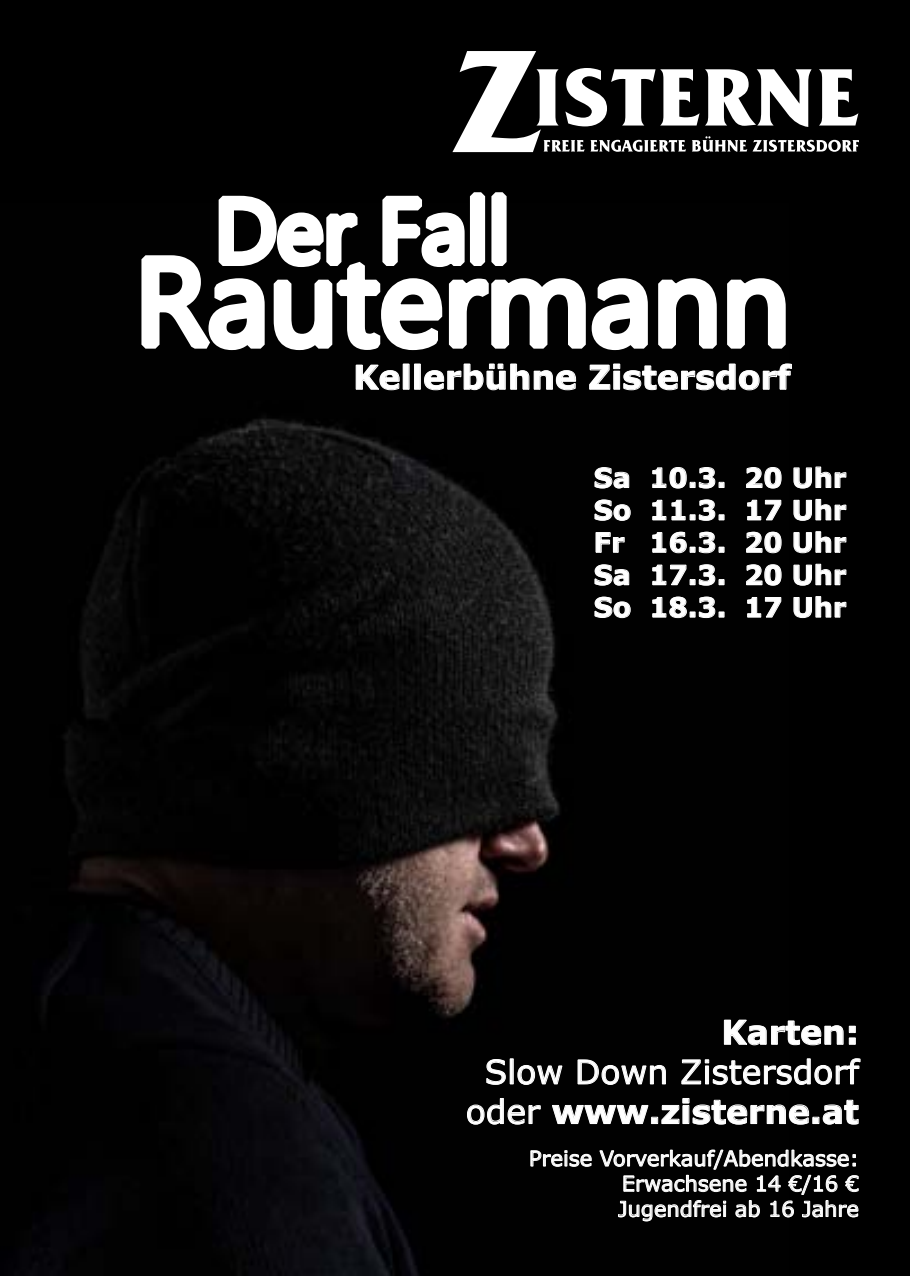
<style>
.page{position:relative;width:910px;height:1276px;background:#000}
.page>*{position:absolute;margin:0;border:0;box-sizing:border-box;transform-origin:0 0}
.t1{font:121.8px "Gadugi";color:#fff}
.t2{font:33px/39.6px "Verdana";color:#fff;text-align:center}
.t3{font:700 33px "Verdana";color:#fff}
.t4{font:700 27px/32.4px "Verdana";color:#fff;text-align:justify}
.t5{font:21px/25.2px "Verdana";color:#fff;text-align:justify}
.s1{font-weight:700}
</style>
<div class="page">
<img style="left:14px;top:363px;width:771px;height:913px">
<svg style="left:724px;top:1019px;width:120px;height:26px"></svg>
<div style="left:849px;top:1026px;width:7px;height:7px;border:1px solid #fff"></div>
<div style="left:849px;top:1037px;width:7px;height:7px;border:1px solid #fff"></div>
<svg style="left:486px;top:1058px;width:20px;height:27px"></svg>
<div style="left:510px;top:1058px;width:4px;height:26px;border:1px solid #fff"></div>
<svg style="left:517px;top:1064px;width:46px;height:21px"></svg>
<svg style="left:577px;top:1059px;width:89px;height:26px"></svg>
<svg style="left:681px;top:1058px;width:180px;height:27px"></svg>
<svg style="left:467px;top:1097px;width:74px;height:27px"></svg>
<svg style="left:551px;top:1104px;width:98px;height:20px"></svg>
<div style="left:651px;top:1116px;width:7px;height:8px;border:1px solid #fff"></div>
<svg style="left:661px;top:1098px;width:148px;height:26px"></svg>
<div style="left:812px;top:1116px;width:7px;height:8px;border:1px solid #fff"></div>
<svg style="left:822px;top:1099px;width:37px;height:25px"></svg>
<svg style="left:530px;top:1150px;width:62px;height:17px"></svg>
<svg style="left:599px;top:1149px;width:260px;height:72px"></svg>
<svg style="left:452px;top:51px;width:407px;height:101px"></svg>
<svg style="left:355px;top:364px;width:46px;height:27px"></svg>
<div style="left:403px;top:364px;width:6px;height:25px;border:1px solid #fff"></div>
<svg style="left:423px;top:363px;width:154px;height:28px"></svg>
<svg style="left:588px;top:363px;width:204px;height:28px"></svg>
<svg style="left:141px;top:192px;width:645px;height:159px"></svg>
<svg style="left:651px;top:466px;width:73px;height:23px"></svg>
<svg style="left:651px;top:498px;width:73px;height:24px"></svg>
<svg style="left:651px;top:531px;width:73px;height:23px"></svg>
<svg style="left:651px;top:563px;width:73px;height:23px"></svg>
<svg style="left:651px;top:595px;width:73px;height:24px"></svg>
<svg style="left:745px;top:466px;width:38px;height:23px"></svg>
<svg style="left:793px;top:466px;width:54px;height:23px"></svg>
<svg style="left:746px;top:499px;width:36px;height:22px"></svg>
<svg style="left:793px;top:498px;width:54px;height:23px"></svg>
<svg style="left:745px;top:531px;width:38px;height:23px"></svg>
<svg style="left:793px;top:531px;width:54px;height:23px"></svg>
<svg style="left:745px;top:563px;width:38px;height:23px"></svg>
<svg style="left:793px;top:563px;width:54px;height:23px"></svg>
<svg style="left:746px;top:596px;width:36px;height:22px"></svg>
<svg style="left:793px;top:596px;width:54px;height:23px"></svg>
<svg style="left:594px;top:466px;width:36px;height:23px"></svg>
<svg style="left:594px;top:498px;width:38px;height:24px"></svg>
<svg style="left:595px;top:531px;width:31px;height:23px"></svg>
<svg style="left:594px;top:563px;width:36px;height:23px"></svg>
<svg style="left:594px;top:595px;width:38px;height:24px"></svg>
<h1 class="t1" style="left:134px;top:228px;width:657px">Rautermann</h1>
<h2 class="t3" style="left:353px;top:354px;width:439px">Kellerbühne Zistersdorf</h2>
<p class="t4" style="left:594px;top:461px;width:39px;text-align:left">Sa<br>So<br>Fr<br>Sa<br>So</p>
<p class="t4" style="left:649px;top:461px;width:79px">10.3.<br>11.3.<br>16.3.<br>17.3.<br>18.3.</p>
<p class="t4" style="left:744px;top:461px;width:104px">20 Uhr 17 Uhr 20 Uhr 20 Uhr 17 Uhr</p>
<h2 class="t3" style="left:721px;top:1009px;width:139px">Karten:</h2>
<h2 class="t2" style="left:466px;top:1051px;width:395px">Slow Down Zistersdorf oder <span class="s1">www.zisterne.at</span></h2>
<p class="t5" style="left:618px;top:1145px;width:242px;text-indent:-89px">Preise Vorverkauf/Abendkasse:<br>Erwachsene 14 €/16 € Jugendfrei ab 16 Jahre</p>
</div>
